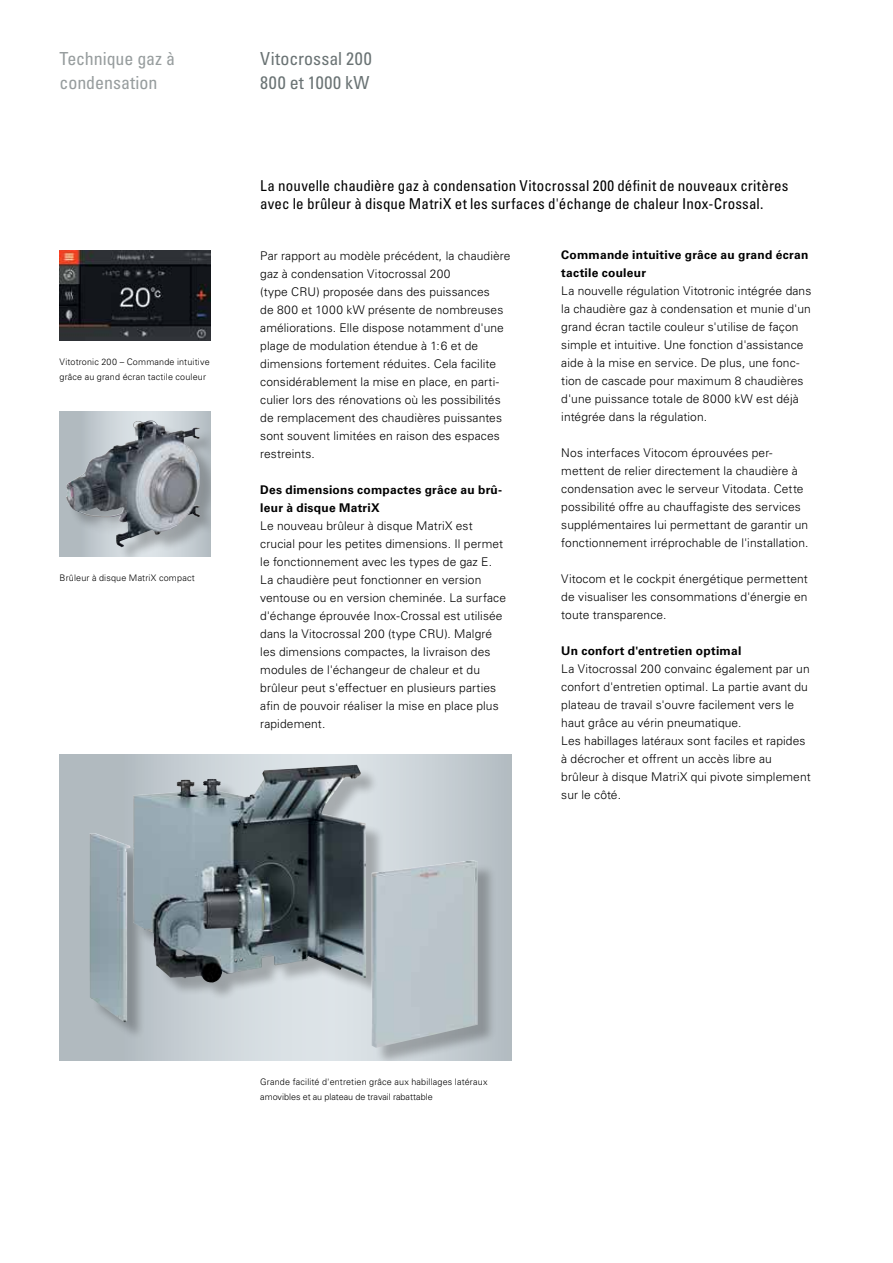
<style>
.page{position:relative;width:893px;height:1263px;background:#fff}
.page>*{position:absolute;margin:0;border:0;box-sizing:border-box;transform-origin:0 0}
.t1{font:condensed 18px/24px "Univers LTCYR 57";color:#979d9e}
.t2{font:condensed 18px/24px "Univers LTCYR 57";letter-spacing:.015em;color:#6a7374}
.t3{font:condensed 15px/18px "Univers LTCYR 57";letter-spacing:.005em;color:#000}
.t4{font:300 12px/18px "Univers LTCYR 45";letter-spacing:.01em;color:#000}
.t5{font:700 12px/18px "Univers LTCYR 65";letter-spacing:.02em;color:#000}
.t6{font:300 9px/15px "Univers LTCYR 45";letter-spacing:.015em;color:#000}
</style>
<div class="page">
<svg style="left:60px;top:755px;width:451px;height:306px;background:#b7c0c5"></svg>
<div style="left:92px;top:767px;width:405px;height:294px;background:#000;opacity:.25"></div>
<img style="left:133px;top:768px;width:176px;height:210px">
<svg style="left:60px;top:412px;width:150px;height:145px;background:#bfc7cc"></svg>
<div style="left:69px;top:423px;width:141px;height:134px;background:#000;opacity:.25"></div>
<img style="left:66px;top:420px;width:85px;height:119px">
<img style="left:60px;top:251px;width:150px;height:89px">
<h1 class="t1" style="left:60px;top:47px;width:117px">Technique gaz à condensation</h1>
<h1 class="t2" style="left:260px;top:47px;width:113px">Vitocrossal 200<br>800 et 1000 kW</h1>
<p class="t6" style="left:60px;top:354px;width:152px">Vitotronic 200 – Commande intuitive grâce au grand écran tactile couleur</p>
<p class="t6" style="left:60px;top:570px;width:137px">Brûleur à disque MatriX compact</p>
<p class="t3" style="left:260px;top:176px;width:530px">La nouvelle chaudière gaz à condensation Vitocrossal 200 définit de nouveaux critères avec le brûleur à disque MatriX et les surfaces d'échange de chaleur Inox-Crossal.</p>
<p class="t4" style="left:260px;top:246px;width:252px">Par rapport au modèle précédent, la chaudière gaz à condensation Vitocrossal 200<br>(type CRU) proposée dans des puissances<br>de 800 et 1000 kW présente de nombreuses améliorations. Elle dispose notamment d'une plage de modulation étendue à 1:6 et de dimensions fortement réduites. Cela facilite considérablement la mise en place, en parti&shy;culier lors des rénovations où les possibilités de remplacement des chaudières puissantes sont souvent limitées en raison des espaces restreints.</p>
<p class="t5" style="left:260px;top:480px;width:243px">Des dimensions compactes grâce au brû&shy;leur à disque MatriX</p>
<p class="t4" style="left:260px;top:516px;width:247px">Le nouveau brûleur à disque MatriX est crucial pour les petites dimensions. Il permet le fonctionnement avec les types de gaz E.<br>La chaudière peut fonctionner en version ventouse ou en version cheminée. La surface d'échange éprouvée Inox-Crossal est utilisée dans la Vitocrossal 200 (type CRU). Malgré les dimensions compactes, la livraison des modules de l'échangeur de chaleur et du brûleur peut s'effectuer en plusieurs parties afin de pouvoir réaliser la mise en place plus rapidement.</p>
<p class="t5" style="left:561px;top:245px;width:249px">Commande intuitive grâce au grand écran tactile couleur</p>
<p class="t4" style="left:561px;top:282px;width:252px">La nouvelle régulation Vitotronic intégrée dans la chaudière gaz à condensation et munie d'un grand écran tactile couleur s'utilise de façon simple et intuitive. Une fonction d'assistance aide à la mise en service. De plus, une fonc&shy;tion de cascade pour maximum 8 chaudières d'une puissance totale de 8000 kW est déjà intégrée dans la régulation.</p>
<p class="t4" style="left:561px;top:444px;width:249px">Nos interfaces Vitocom éprouvées per&shy;mettent de relier directement la chaudière à condensation avec le serveur Vitodata. Cette possibilité offre au chauffagiste des services supplémentaires lui permettant de garantir un fonctionnement irréprochable de l'installation.</p>
<p class="t4" style="left:561px;top:570px;width:248px;text-align:justify">Vitocom et le cockpit énergétique permettent de visualiser les consommations d'énergie en toute transparence.</p>
<p class="t5" style="left:561px;top:641px;width:182px">Un confort d'entretien optimal</p>
<p class="t4" style="left:561px;top:660px;width:251px">La Vitocrossal 200 convainc également par un confort d'entretien optimal. La partie avant du plateau de travail s'ouvre facilement vers le haut grâce au vérin pneumatique.<br>Les habillages latéraux sont faciles et rapides à décrocher et offrent un accès libre au brûleur à disque MatriX qui pivote simplement sur le côté.</p>
<p class="t6" style="left:260px;top:1074px;width:229px">Grande facilité d'entretien grâce aux habillages latéraux amovibles et au plateau de travail rabattable</p>
</div>
